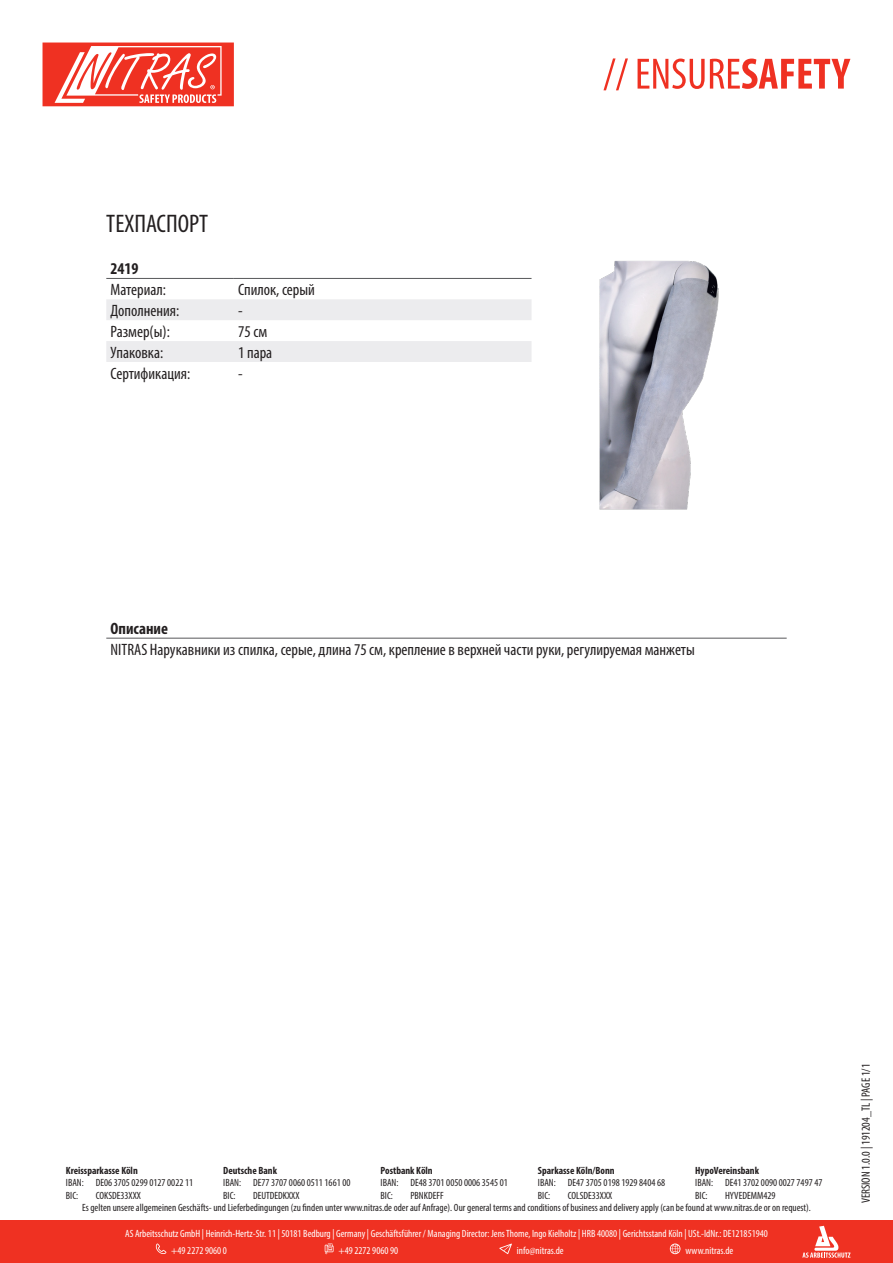
<style>
.page{position:relative;width:893px;height:1263px;background:#fff}
.page>*{position:absolute;margin:0;border:0;box-sizing:border-box;transform-origin:0 0}
.t1{font:condensed 25.5px "Myriad Pro";color:#231f20}
.t2{font:condensed 16.5px "Myriad Pro";color:#231f20}
.t3{font:700 condensed 16.5px "Myriad Pro";color:#231f20}
.t4{font:condensed 12px "Myriad Pro";color:#231f20}
.t5{font:condensed 10.5px/12.6px "Myriad Pro";color:#231f20}
.t6{font:condensed 10.5px/17px "Myriad Pro";color:#fff}
.t7{font:700 condensed 10.5px "Myriad Pro";color:#231f20}
</style>
<div class="page">
<svg style="left:603px;top:58px;width:247px;height:32px"></svg>
<svg style="left:43px;top:43px;width:191px;height:63px"></svg>
<div style="left:0;top:1220px;width:893px;height:43px;background:#ef3122"></div>
<svg style="left:802px;top:1226px;width:48px;height:32px"></svg>
<svg style="left:156px;top:1243px;width:10px;height:11px"></svg>
<svg style="left:325px;top:1243px;width:9px;height:11px"></svg>
<svg style="left:499px;top:1243px;width:13px;height:11px"></svg>
<svg style="left:670px;top:1243px;width:10px;height:11px"></svg>
<svg style="left:106px;top:299px;width:425px;height:63px"></svg>
<hr style="left:106px;top:278px;width:128px;height:1px;background:#57585a">
<hr style="left:234px;top:278px;width:297px;height:1px;background:#57585a">
<img style="left:531px;top:260px;width:188px;height:250px">
<hr style="left:106px;top:638px;width:681px;height:1px;background:#57585a">
<p class="t1" style="left:106px;top:208px;width:103px">ТЕХПАСПОРТ</p>
<p class="t3" style="left:111px;top:258px;width:30px">2419</p>
<p class="t2" style="left:111px;top:280px;width:57px">Материал:</p>
<p class="t2" style="left:238px;top:280px;width:78px">Спилок, серый</p>
<p class="t2" style="left:111px;top:300px;width:70px">Дополнения:</p>
<p class="t2" style="left:238px;top:300px;width:6px">-</p>
<p class="t2" style="left:111px;top:321px;width:61px">Размер(ы):</p>
<p class="t2" style="left:238px;top:321px;width:31px">75 см</p>
<p class="t2" style="left:111px;top:342px;width:54px">Упаковка:</p>
<p class="t2" style="left:238px;top:342px;width:36px">1 пара</p>
<p class="t2" style="left:111px;top:363px;width:81px">Сертификация:</p>
<p class="t2" style="left:238px;top:363px;width:6px">-</p>
<p class="t3" style="left:111px;top:618px;width:59px">Описание</p>
<p class="t2" style="left:111px;top:639px;width:586px">NITRAS Нарукавники из спилка, серые, длина 75 см, крепление в верхней части руки, регулируемая манжеты</p>
<p class="t7" style="left:66px;top:1164px;width:73px">Kreissparkasse Köln</p>
<p class="t7" style="left:223px;top:1164px;width:55px">Deutsche Bank</p>
<p class="t7" style="left:381px;top:1164px;width:54px">Postbank Köln</p>
<p class="t7" style="left:538px;top:1164px;width:78px">Sparkasse Köln/Bonn</p>
<p class="t7" style="left:695px;top:1164px;width:65px">HypoVereinsbank</p>
<p class="t5" style="left:66px;top:1176px;width:19px">IBAN:<br>BIC:</p>
<p class="t5" style="left:96px;top:1176px;width:99px">DE06 3705 0299 0127 0022 11<br>COKSDE33XXX</p>
<p class="t5" style="left:223px;top:1176px;width:19px">IBAN:<br>BIC:</p>
<p class="t5" style="left:253px;top:1176px;width:99px">DE77 3707 0060 0511 1661 00<br>DEUTDEDKXXX</p>
<p class="t5" style="left:381px;top:1176px;width:19px">IBAN:<br>BIC:</p>
<p class="t5" style="left:410px;top:1176px;width:99px">DE48 3701 0050 0006 3545 01<br>PBNKDEFF</p>
<p class="t5" style="left:538px;top:1176px;width:19px">IBAN:<br>BIC:</p>
<p class="t5" style="left:568px;top:1176px;width:99px">DE47 3705 0198 1929 8404 68<br>COLSDE33XXX</p>
<p class="t5" style="left:695px;top:1176px;width:19px">IBAN:<br>BIC:</p>
<p class="t5" style="left:725px;top:1176px;width:99px">DE41 3702 0090 0027 7497 47</p>
<p class="t5" style="left:725px;top:1189px;width:52px">HYVEDEMM429</p>
<p class="t5" style="left:82px;top:1201px;width:730px">Es gelten unsere allgemeinen Geschäfts- und Lieferbedingungen (zu finden unter www.nitras.de oder auf Anfrage). Our general terms and conditions of business and delivery apply (can be found at www.nitras.de or on request).</p>
<p class="t6" style="left:171px;top:1225px;width:598px;text-indent:-46px">AS Arbeitsschutz GmbH | Heinrich-Hertz-Str. 11 | 50181 Bedburg | Germany | Geschäftsführer / Managing Director: Jens Thome, Ingo Kielholtz | HRB 40080 | Gerichtsstand Köln | USt.-IdNr.: DE121851940 +49 2272 9060 0</p>
<p class="t6" style="left:338px;top:1242px;width:61px">+49 2272 9060 90</p>
<p class="t6" style="left:517px;top:1242px;width:48px">info@nitras.de</p>
<p class="t6" style="left:685px;top:1242px;width:49px">www.nitras.de</p>
<p class="t4" style="left:859px;top:1203px;width:141px;rotate:-90deg">VERSION 1.0.0 | 191204_TL | PAGE 1/1</p>
</div>
